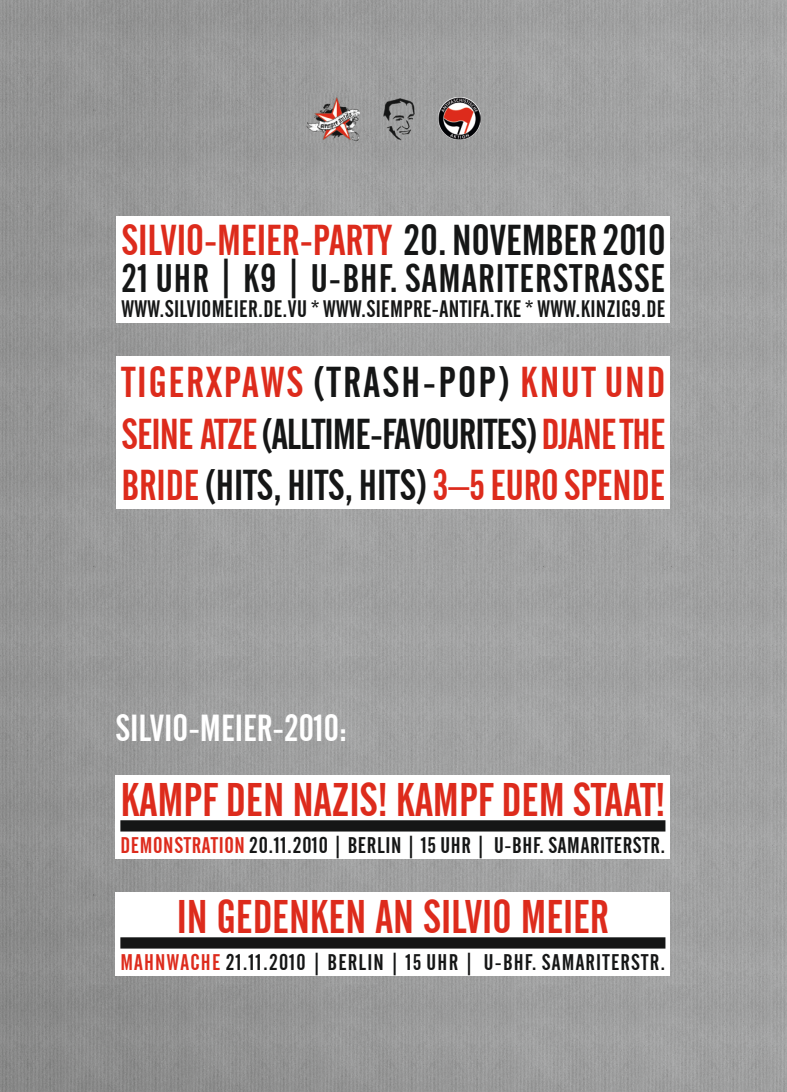
<style>
.page{position:relative;width:787px;height:1092px;background:#fff}
.page>*{position:absolute;margin:0;border:0;box-sizing:border-box;transform-origin:0 0}
.t1{font:47px "Alternate Gothic No 2 BT";color:#dd2b1c}
.t2{font:43px/51.5px "Alternate Gothic No 2 BT";color:#dd2b1c;text-align:justify}
.t3{font:39.5px "Alternate Gothic No 2 BT";letter-spacing:.03em;color:#151616}
.t4{font:37.5px "Alternate Gothic No 2 BT";color:#fff}
.t5{font:23.75px "Alternate Gothic No 2 BT";letter-spacing:.015em;color:#151616}
.t6{font:22.5px "Alternate Gothic No 2 BT";letter-spacing:.03em;color:#151616}
.t7{font:22.5px "Alternate Gothic No 2 BT";letter-spacing:.055em;color:#151616}
.s1{color:#151616}
.s2{color:#dd2b1c}
</style>
<div class="page">
<img style="left:0;top:0;width:787px;height:1091px">
<img style="left:306px;top:94px;width:69px;height:48px">
<img style="left:383px;top:98px;width:32px;height:42px">
<img style="left:438px;top:97px;width:42px;height:42px">
<div style="left:116px;top:775px;width:554px;height:83px;background:#fff"></div>
<div style="left:120px;top:820px;width:545px;height:11px;background:#151616"></div>
<div style="left:116px;top:892px;width:554px;height:83px;background:#fff"></div>
<div style="left:120px;top:937px;width:545px;height:11px;background:#151616"></div>
<div style="left:117px;top:356px;width:553px;height:152px;background:#fff"></div>
<div style="left:117px;top:216px;width:553px;height:107px;background:#fff"></div>
<p class="t2" style="left:121px;top:215px;width:545px">SILVIO-MEIER-PARTY <span class="s1">20. NOVEMBER 2010</span></p>
<p class="t3" style="left:121px;top:256px;width:545px">21 UHR | K9 | U-BHF. SAMARITERSTRASSE</p>
<p class="t5" style="left:121px;top:295px;width:545px">WWW.SILVIOMEIER.DE.VU * WWW.SIEMPRE-ANTIFA.TKE * WWW.KINZIG9.DE</p>
<p class="t2" style="left:121px;top:357px;width:545px">TIGERXPAWS <span class="s1">(TRASH-POP)</span> KNUT UND SEINE ATZE <span class="s1">(ALLTIME-FAVOURITES)</span> DJANE THE BRIDE <span class="s1">(HITS, HITS, HITS)</span> 3–5 EURO SPENDE</p>
<p class="t4" style="left:115px;top:707px;width:233px">SILVIO-MEIER-2010:</p>
<p class="t1" style="left:120px;top:773px;width:546px">KAMPF DEN NAZIS! KAMPF DEM STAAT!</p>
<p class="t6" style="left:120px;top:832px;width:546px"><span class="s2">DEMONSTRATION</span> 20.11.2010 | BERLIN | 15 UHR | U-BHF. SAMARITERSTR.</p>
<p class="t1" style="left:177px;top:890px;width:433px">IN GEDENKEN AN SILVIO MEIER</p>
<p class="t7" style="left:120px;top:949px;width:546px"><span class="s2">MAHNWACHE</span> 21.11.2010 | BERLIN | 15 UHR | U-BHF. SAMARITERSTR.</p>
</div>
